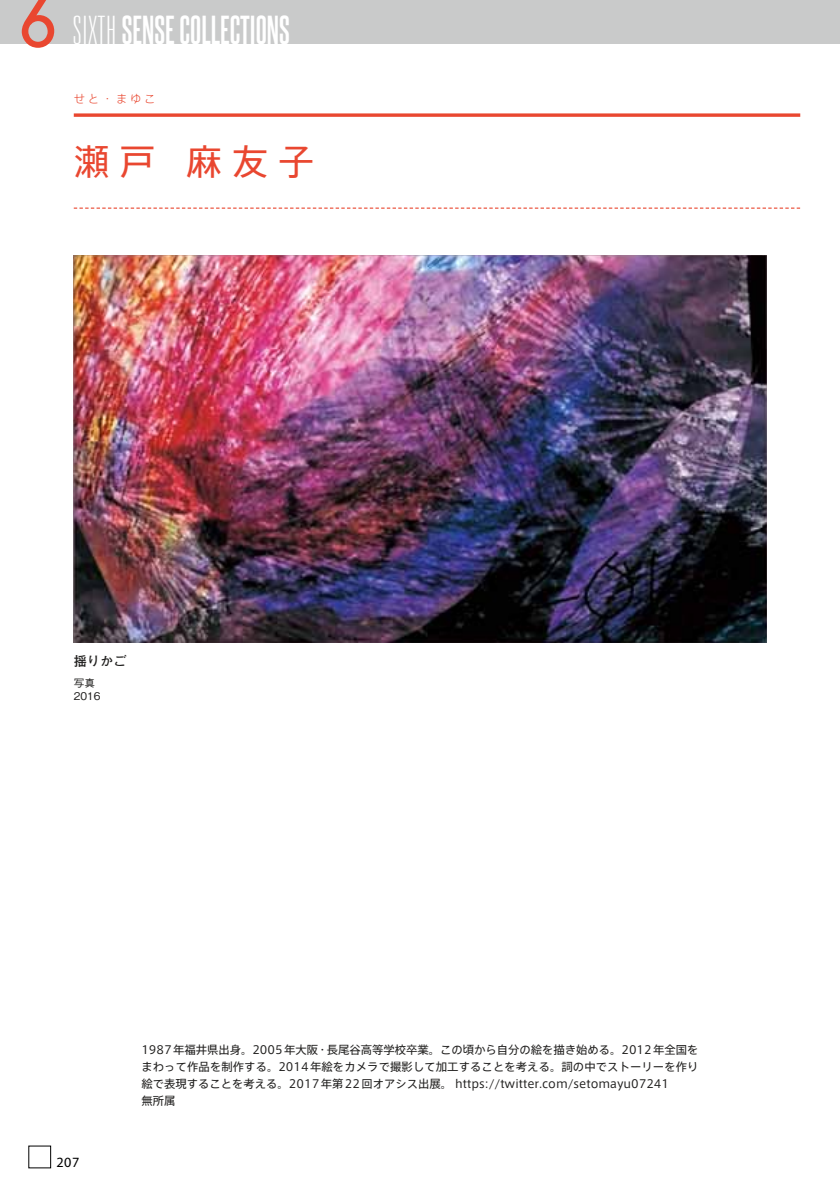
<style>
.page{position:relative;width:840px;height:1191px;background:#fff}
.page>*{position:absolute;margin:0;border:0;box-sizing:border-box;transform-origin:0 0}
.t1{font:35.4px "Axis Std";color:#e94730}
.t2{font:700 34.4px "Steelfish Rg";color:#fff}
.t3{font:14.2px "Myriad";color:#000}
.t4{font:700 13.2px "Futo Go B101 Pro";color:#1f1e1d}
.t5{font:11.4px/17px "Axis Std";color:#1f1e1d}
.t6{font:300 11.4px "Axis Std";color:#e94730}
.t7{font:500 10.6px/13.2px "Gothic BBB Pro";color:#1f1e1d}
.s1{font-family:"Univers";font-weight:100;font-stretch:ultra-condensed;font-size:39.2px}
</style>
<div class="page">
<hr style="left:839px;top:0;width:1px;height:43px;background:#c9caca">
<div style="left:0;top:0;width:839px;height:43px;background:#c9caca"></div>
<svg style="left:22px;top:0;width:35px;height:48px"></svg>
<svg style="left:74px;top:113px;width:725px;height:4px"></svg>
<svg style="left:74px;top:207px;width:725px;height:2px"></svg>
<img style="left:74px;top:255px;width:692px;height:387px">
<h2 class="t2" style="left:73px;top:9px;width:218px"><span class="s1">SIXTH</span> SENSECOLLECTIONS</h2>
<p class="t6" style="left:74px;top:90px;width:83px">せと・まゆこ</p>
<h1 class="t1" style="left:74px;top:136px;width:241px">瀬戸 麻友子</h1>
<p class="t4" style="left:74px;top:651px;width:54px">揺りかご</p>
<p class="t7" style="left:74px;top:675px;width:28px">写真<br>2016</p>
<p class="t3" style="left:56px;top:1155px;width:24px">207</p>
<p class="t5" style="left:141px;top:1040px;width:558px">1987年福井県出身。2005年大阪・長尾谷高等学校卒業。この頃から自分の絵を描き始める。2012年全国をまわって作品を制作する。2014年絵をカメラで撮影して加工することを考える。詞の中でストーリーを作り絵で表現することを考える。2017年第22回オアシス出展。 https://twitter.com/setomayu07241<br>無所属</p>
</div>
